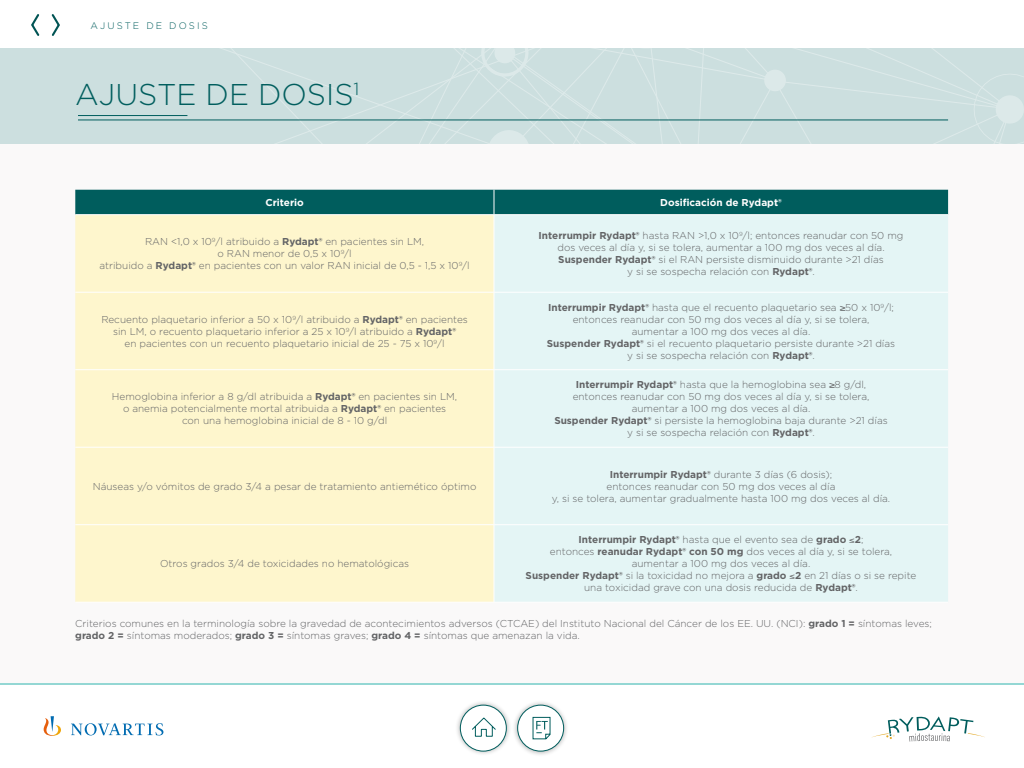
<style>
.page{position:relative;width:1024px;height:768px;background:#fff}
.page>*{position:absolute;margin:0;border:0;box-sizing:border-box;transform-origin:0 0}
.t1{font:300 30px "Gotham";color:#015e5e}
.t2{font:300 10px/12px "Gotham";color:#636466;text-align:center}
.t3{font:700 10px "Gotham";color:#fff}
.t4{font:300 9.5px "Gotham";letter-spacing:.22em;color:#005d5d}
.s1{font-weight:700}
.s2{font-family:"Helvetica";font-weight:400}
</style>
<div class="page">
<div style="left:0;top:0;width:1024px;height:685px;background:#faf9f9"></div>
<div style="left:0;top:48px;width:69px;height:96px;background:#ccdfdf"></div>
<div style="left:69px;top:48px;width:116px;height:96px;background:#ccdfdf"></div>
<svg style="left:185px;top:48px;width:839px;height:96px;background:#ccdfdf"></svg>
<hr style="left:78px;top:119px;width:870px;height:1px;background:#005d5d">
<hr style="left:78px;top:115px;width:109px;height:1px;background:#005d5d">
<div style="left:75px;top:215px;width:419px;height:387px;background:#fef6cd"></div>
<div style="left:495px;top:215px;width:453px;height:387px;background:#e4f5f5"></div>
<hr style="left:494px;top:369px;width:454px;height:1px;background:#fff">
<hr style="left:494px;top:447px;width:454px;height:1px;background:#fff">
<hr style="left:494px;top:524px;width:454px;height:1px;background:#fff">
<hr style="left:494px;top:602px;width:454px;height:1px;background:#fff">
<hr style="left:494px;top:215px;width:1px;height:77px;background:#fff">
<hr style="left:494px;top:292px;width:454px;height:1px;background:#fff">
<div style="left:75px;top:190px;width:873px;height:25px;background:#005d5d"></div>
<hr style="left:75px;top:292px;width:419px;height:1px;background:#fff">
<hr style="left:494px;top:292px;width:1px;height:77px;background:#fff">
<hr style="left:75px;top:369px;width:419px;height:1px;background:#fff">
<hr style="left:494px;top:370px;width:1px;height:77px;background:#fff">
<hr style="left:75px;top:447px;width:419px;height:1px;background:#fff">
<hr style="left:494px;top:447px;width:1px;height:77px;background:#fff">
<hr style="left:75px;top:524px;width:419px;height:1px;background:#fff">
<hr style="left:494px;top:525px;width:1px;height:77px;background:#fff">
<hr style="left:75px;top:602px;width:419px;height:1px;background:#fff">
<div style="left:0;top:0;width:1024px;height:48px;background:#fff"></div>
<svg style="left:51px;top:14px;width:9px;height:22px"></svg>
<svg style="left:31px;top:14px;width:9px;height:22px"></svg>
<svg style="left:871px;top:716px;width:114px;height:26px"></svg>
<svg style="left:44px;top:716px;width:119px;height:20px"></svg>
<hr style="left:0;top:683px;width:1024px;height:2px;background:#73ccc9">
<div style="left:512px;top:700px;width:57px;height:57px;background:#000;opacity:.27"></div>
<div style="left:518px;top:705px;width:46px;height:46px;background:#fff;border-radius:50%"></div>
<div style="left:517px;top:705px;width:47px;height:47px;border:1px solid #005d5d;border-radius:50%"></div>
<svg style="left:532px;top:716px;width:19px;height:24px"></svg>
<div style="left:455px;top:700px;width:57px;height:57px;background:#000;opacity:.27"></div>
<div style="left:460px;top:705px;width:46px;height:46px;background:#fff;border-radius:50%"></div>
<div style="left:460px;top:705px;width:47px;height:47px;border:1px solid #005d5d;border-radius:50%"></div>
<svg style="left:472px;top:717px;width:24px;height:20px"></svg>
<p class="t4" style="left:91px;top:20px;width:119px">AJUSTE DE DOSIS</p>
<h1 class="t1" style="left:75px;top:75px;width:286px">AJUSTE DE DOSIS<sup>1</sup></h1>
<p class="t3" style="left:265px;top:196px;width:40px">Criterio</p>
<p class="t3" style="left:660px;top:196px;width:123px">Dosificación de Rydapt®</p>
<p class="t2" style="left:99px;top:236px;width:372px">RAN &lt;1,0 x 10<sup>9</sup>/l atribuido a <span class="s1">Rydapt®</span> en pacientes sin LM,<br>o RAN menor de 0,5 x 10<sup>9</sup>/l<br>atribuido a <span class="s1">Rydapt®</span> en pacientes con un valor RAN inicial de 0,5 - 1,5 x 10<sup>9</sup>/l</p>
<p class="t2" style="left:539px;top:230px;width:366px"><span class="s1">Interrumpir Rydapt®</span> hasta RAN &gt;1,0 x 10<sup>9</sup>/l; entonces reanudar con 50 mg dos veces al día y, si se tolera, aumentar a 100 mg dos veces al día.<br><span class="s1">Suspender Rydapt®</span> si el RAN persiste disminuido durante &gt;21 días<br>y si se sospecha relación con <span class="s1">Rydapt®</span>.</p>
<p class="t2" style="left:101px;top:313px;width:368px">Recuento plaquetario inferior a 50 x 10<sup>9</sup>/l atribuido a <span class="s1">Rydapt®</span> en pacientes sin LM, o recuento plaquetario inferior a 25 x 10<sup>9</sup>/l atribuido a <span class="s1">Rydapt®<br></span>en pacientes con un recuento plaquetario inicial de 25 - 75 x 10<sup>9</sup>/l</p>
<p class="t2" style="left:547px;top:301px;width:350px"><span class="s1">Interrumpir Rydapt®</span> hasta que el recuento plaquetario sea <span class="s2">≥</span>50 x 10<sup>9</sup>/l; entonces reanudar con 50 mg dos veces al día y, si se tolera,<br>aumentar a 100 mg dos veces al día.<br><span class="s1">Suspender Rydapt®</span> si el recuento plaquetario persiste durante &gt;21 días y si se sospecha relación con <span class="s1">Rydapt®</span>.</p>
<p class="t2" style="left:112px;top:391px;width:347px">Hemoglobina inferior a 8 g/dl atribuida a <span class="s1">Rydapt®</span> en pacientes sin LM, o anemia potencialmente mortal atribuida a <span class="s1">Rydapt®</span> en pacientes<br>con una hemoglobina inicial de 8 - 10 g/dl</p>
<p class="t2" style="left:554px;top:379px;width:335px"><span class="s1">Interrumpir Rydapt®</span> hasta que la hemoglobina sea <span class="s2">≥</span>8 g/dl, entonces reanudar con 50 mg dos veces al día y, si se tolera, aumentar a 100 mg dos veces al día.<br><span class="s1">Suspender Rydapt®</span> si persiste la hemoglobina baja durante &gt;21 días y si se sospecha relación con <span class="s1">Rydapt®</span>.</p>
<p class="t2" style="left:93px;top:480px;width:385px">Náuseas y/o vómitos de grado 3/4 a pesar de tratamiento antiemético óptimo</p>
<p class="t2" style="left:552px;top:468px;width:340px"><span class="s1">Interrumpir Rydapt®</span> durante 3 días (6 dosis);<br>entonces reanudar con 50 mg dos veces al día<br>y, si se tolera, aumentar gradualmente hasta 100 mg dos veces al día.</p>
<p class="t2" style="left:526px;top:534px;width:392px"><span class="s1">Interrumpir Rydapt®</span> hasta que el evento sea de <span class="s1">grado</span> ≤<span class="s1">2</span>;<br>entonces <span class="s1">reanudar Rydapt® con 50 mg</span> dos veces al día y, si se tolera, aumentar a 100 mg dos veces al día.<br><span class="s1">Suspender Rydapt®</span> si la toxicidad no mejora a <span class="s1">grado</span> ≤<span class="s1">2</span> en 21 días o si se repite una toxicidad grave con una dosis reducida de <span class="s1">Rydapt®</span>.</p>
<p class="t2" style="left:75px;top:617px;width:858px;text-align:left">Criterios comunes en la terminología sobre la gravedad de acontecimientos adversos (CTCAE) del Instituto Nacional del Cáncer de los EE. UU. (NCI): <span class="s1">grado 1 =</span> síntomas leves; <span class="s1">grado 2 =</span> síntomas moderados; <span class="s1">grado 3 =</span> síntomas graves; <span class="s1">grado 4 =</span> síntomas que amenazan la vida.</p>
<p class="t2" style="left:160px;top:558px;width:251px">Otros grados 3/4 de toxicidades no hematológicas</p>
</div>
